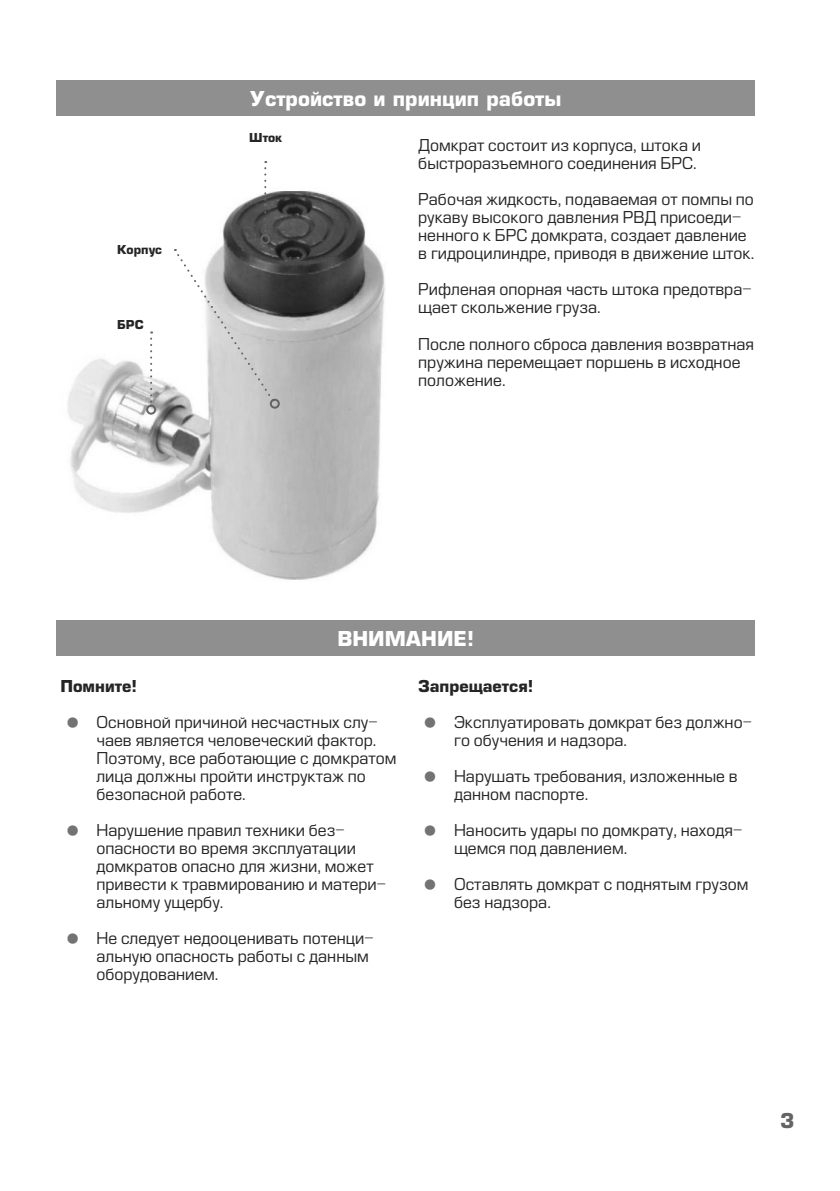
<style>
.page{position:relative;width:840px;height:1191px;background:#fff}
.page>*{position:absolute;margin:0;border:0;box-sizing:border-box;transform-origin:0 0}
.КВТ_Заголовок{font:700 20px "Europe";color:#fff}
.t1{font:700 20px "Europe";color:#646464}
.КВТ_маркировочный_сп{font:16px/18px "Europe";color:#252525}
.КВТ_маркировочный_сп-2{font:700 16px "Europe";color:#252525}
.КВТ_Текст_выноски{font:700 12px "Europe";color:#252525}
.s1{font-size:48px;color:#737373}
</style>
<div class="page">
<img style="left:67px;top:180px;width:318px;height:400px">
<div style="left:57px;top:80px;width:697px;height:35px;background:#8f8f8f"></div>
<svg style="left:150px;top:331px;width:2px;height:74px"></svg>
<div style="left:146px;top:405px;width:10px;height:10px;border:2px solid #646464;border-radius:50%"></div>
<svg style="left:264px;top:161px;width:2px;height:73px"></svg>
<div style="left:260px;top:234px;width:10px;height:10px;border:2px solid #646464;border-radius:50%"></div>
<svg style="left:175px;top:249px;width:106px;height:159px"></svg>
<div style="left:57px;top:620px;width:697px;height:35px;background:#8f8f8f"></div>
<p class="КВТ_Текст_выноски" style="left:117px;top:242px;width:46px">Корпус</p>
<p class="КВТ_Текст_выноски" style="left:117px;top:317px;width:28px">БРС</p>
<p class="КВТ_Заголовок" style="left:250px;top:86px;width:312px">Устройство и принцип работы</p>
<p class="КВТ_маркировочный_сп" style="left:418px;top:137px;width:284px">Домкрат состоит из корпуса, штока и быстроразъемного соединения БРС.</p>
<p class="КВТ_маркировочный_сп" style="left:418px;top:191px;width:337px">Рабочая жидкость, подаваемая от помпы по рукаву высокого давления РВД присоеди&shy;ненного к БРС домкрата, создает давление в гидроцилиндре, приводя в движение шток.</p>
<p class="КВТ_маркировочный_сп" style="left:418px;top:281px;width:335px">Рифленая опорная часть штока предотвра&shy;щает скольжение груза.</p>
<p class="КВТ_маркировочный_сп" style="left:418px;top:335px;width:337px">После полного сброса давления возвратная пружина перемещает поршень в исходное положение.</p>
<p class="КВТ_Текст_выноски" style="left:249px;top:130px;width:35px">Шток</p>
<p class="КВТ_Заголовок" style="left:337px;top:626px;width:138px">ВНИМАНИЕ!</p>
<p class="КВТ_маркировочный_сп-2" style="left:60px;top:676px;width:78px">Помните!</p>
<p class="КВТ_маркировочный_сп" style="left:96px;top:713px;width:301px;text-indent:-40px"><span class="s1">•</span> Основной причиной несчастных слу&shy;чаев является человеческий фактор.<br>Поэтому, все работающие с домкратом лица должны пройти инструктаж по безопасной работе.</p>
<p class="КВТ_маркировочный_сп" style="left:96px;top:821px;width:291px;text-indent:-40px"><span class="s1">•</span> Нарушение правил техники без&shy;опасности во время эксплуатации домкратов опасно для жизни, может привести к травмированию и матери&shy;альному ущербу.</p>
<p class="КВТ_маркировочный_сп" style="left:96px;top:929px;width:278px;text-indent:-40px"><span class="s1">•</span> Не следует недооценивать потенци&shy;альную опасность работы с данным оборудованием.</p>
<p class="КВТ_маркировочный_сп-2" style="left:418px;top:676px;width:117px">Запрещается!</p>
<p class="КВТ_маркировочный_сп" style="left:454px;top:713px;width:299px;text-indent:-40px"><span class="s1">•</span> Эксплуатировать домкрат без должно&shy;го обучения и надзора.</p>
<p class="КВТ_маркировочный_сп" style="left:454px;top:767px;width:285px;text-indent:-40px"><span class="s1">•</span> Нарушать требования, изложенные в данном паспорте.</p>
<p class="КВТ_маркировочный_сп" style="left:454px;top:821px;width:289px;text-indent:-40px"><span class="s1">•</span> Наносить удары по домкрату, находя&shy;щемся под давлением.</p>
<p class="КВТ_маркировочный_сп" style="left:454px;top:875px;width:296px;text-indent:-40px"><span class="s1">•</span> Оставлять домкрат с поднятым грузом без надзора.</p>
<p class="t1" style="left:779px;top:1108px;width:16px">3</p>
</div>
